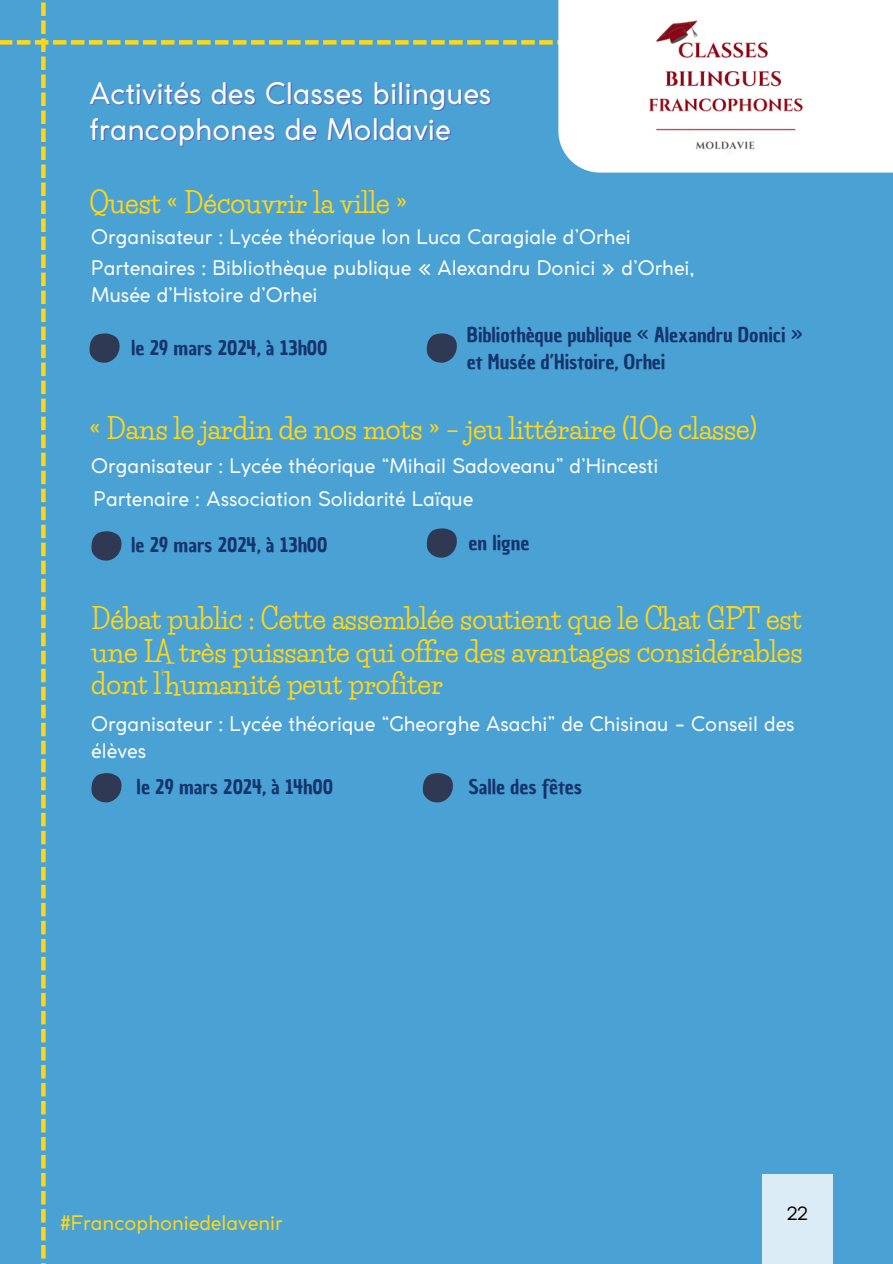
<style>
.page{position:relative;width:893px;height:1264px;background:#fff}
.page>*{position:absolute;margin:0;border:0;box-sizing:border-box;transform-origin:0 0}
.t1{font:29.4px "Coco Gothic";color:#fdfdfd}
.t2{font:700 27.75px/32.7px "Life Savers";color:#ffd618;text-align:justify}
.t3{font:19.95px "Galyon";color:#000}
.t4{font:19.8px/27.3px "Coco Gothic";color:#fdfdfd}
.t5{font:19.8px/27px "Chau Philomene One";color:#15336c}
.t6{font:19.8px "Coco Gothic";color:#ffd618}
</style>
<div class="page">
<div style="left:0;top:0;width:892px;height:1263px;background:#4aa1d4"></div>
<h1 class="t1" style="left:89px;top:82px;width:403px">Activités des Classes bilingues</h1>
<p class="t1" style="left:89px;top:118px;width:363px">francophones de Moldavie</p>
<p class="t2" style="left:89px;top:187px;width:319px">Quest « Découvrir la ville »</p>
<p class="t4" style="left:91px;top:225px;width:541px">Organisateur : Lycée théorique Ion Luca Caragiale d’Orhei</p>
<p class="t4" style="left:91px;top:255px;width:605px">Partenaires : Bibliothèque publique « Alexandru Donici » d’Orhei,</p>
<p class="t4" style="left:91px;top:283px;width:228px">Musée d’Histoire d’Orhei</p>
<p class="t5" style="left:131px;top:334px;width:198px">le 29 mars 2024, à 13h00</p>
<p class="t5" style="left:467px;top:321px;width:337px">Bibliothèque publique « Alexandru Donici » et Musée d’Histoire, Orhei</p>
<p class="t2" style="left:89px;top:413px;width:669px">« Dans le jardin de nos mots » – jeu littéraire (1Oe classe)</p>
<h1 class="t4" style="left:91px;top:453px;width:568px">Organisateur : Lycée théorique “Mihail Sadoveanu” d’Hincesti</h1>
<p class="t4" style="left:93px;top:487px;width:381px">Partenaire : Association Solidarité Laïque</p>
<p class="t5" style="left:131px;top:532px;width:198px">le 29 mars 2024, à 13h00</p>
<p class="t5" style="left:468px;top:529px;width:63px">en ligne</p>
<p class="t2" style="left:91px;top:602px;width:712px">Débat public : Cette assemblée soutient que le Chat GPT est une IA très puissante qui offre des avantages considérables dont l’humanité peut profiter</p>
<p class="t4" style="left:91px;top:712px;width:705px">Organisateur : Lycée théorique “Gheorghe Asachi” de Chisinau - Conseil des élèves</p>
<p class="t5" style="left:137px;top:773px;width:198px">le 29 mars 2024, à 14h00</p>
<h1 class="t5" style="left:468px;top:773px;width:115px">Salle des fêtes</h1>
<p class="t6" style="left:61px;top:1214px;width:223px">#Francophoniedelavenir</p>
<h2 class="t3" style="left:787px;top:1201px;width:22px">22</h2>
</div>
